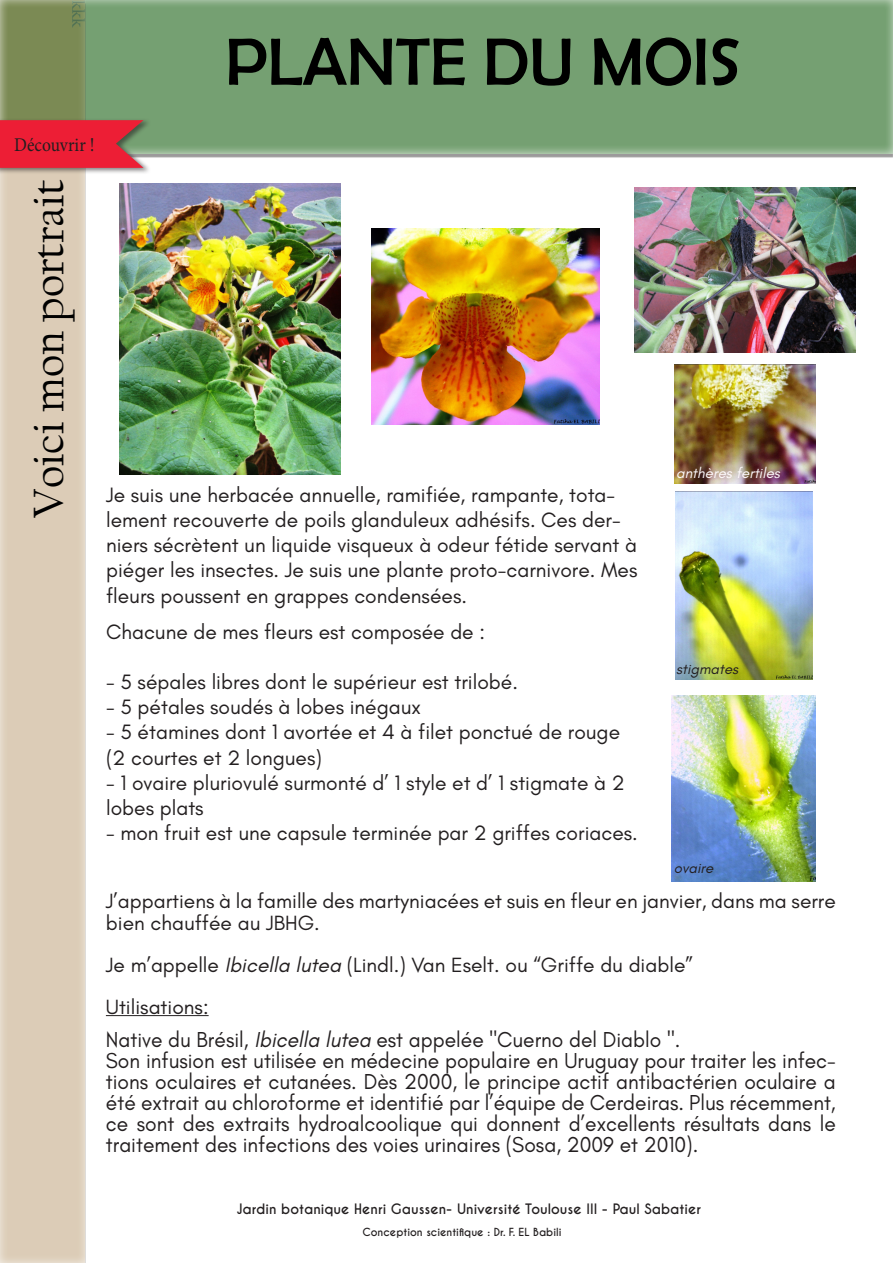
<style>
.page{position:relative;width:893px;height:1263px;background:#fff}
.page>*{position:absolute;margin:0;border:0;box-sizing:border-box;transform-origin:0 0}
.t1{font:67.5px "Berlin Sans FB";color:#000}
.t2{font:45px "Californian FB";color:#000}
.t3{font:22.05px/21px "Glacial Indifference";color:#231f20;scale:.95 1}
.t4{font:21.15px/25.2px "Glacial Indifference";color:#231f20}
.t5{font:21px/21px "Glacial Indifference";color:#231f20}
.t6{font:19.5px "Minion Pro";color:#231f20;scale:.9 1}
.t7{font:italic 15px "Glacial Indifference";color:#fefafc}
.t8{font:italic 15px "Glacial Indifference";color:#231f20}
.t9{font:700 13.5px "Caviar Dreams";color:#231f20}
.t10{font:700 10.5px "Caviar Dreams";color:#231f20}
.s1{font-style:italic}
</style>
<div class="page">
<div style="left:0;top:0;width:893px;height:155px;background:#fff;opacity:.75"></div>
<div style="left:0;top:0;width:90px;height:1263px;background:#fff;opacity:.75"></div>
<div style="left:0;top:118px;width:151px;height:56px;background:#231f20;opacity:.56"></div>
<svg style="left:0;top:120px;width:144px;height:48px;background:#e02a3b"></svg>
<img style="left:119px;top:184px;width:221px;height:290px">
<img style="left:371px;top:228px;width:229px;height:196px">
<img style="left:672px;top:695px;width:143px;height:186px">
<hr style="left:106px;top:1015px;width:103px;height:1px;background:#231f20">
<img style="left:634px;top:187px;width:221px;height:166px">
<img style="left:675px;top:492px;width:138px;height:188px">
<img style="left:674px;top:365px;width:141px;height:118px">
<h1 class="t1" style="left:226px;top:24px;width:516px">PLANTE DU MOIS</h1>
<p class="t6" style="left:14px;top:131px;width:91px">Découvrir !</p>
<h2 class="t2" style="left:24px;top:518px;width:341px;rotate:-90deg">Voici mon portrait</h2>
<p class="t4" style="left:106px;top:482px;width:533px">Je suis une herbacée annuelle, ramifiée, rampante, tota&shy;lement recouverte de poils glanduleux adhésifs. Ces der&shy;niers sécrètent un liquide visqueux à odeur fétide servant à piéger les insectes. Je suis une plante proto-carnivore. Mes fleurs poussent en grappes condensées.</p>
<p class="t4" style="left:106px;top:619px;width:380px">Chacune de mes fleurs est composée de :</p>
<p class="t4" style="left:106px;top:670px;width:413px">- 5 sépales libres dont le supérieur est trilobé.</p>
<p class="t4" style="left:106px;top:695px;width:316px">- 5 pétales soudés à lobes inégaux</p>
<p class="t4" style="left:106px;top:720px;width:516px">- 5 étamines dont 1 avortée et 4 à filet ponctué de rouge (2 courtes et 2 longues)</p>
<p class="t4" style="left:106px;top:770px;width:520px">- 1 ovaire pluriovulé surmonté d’ 1 style et d’ 1 stigmate à 2 lobes plats</p>
<p class="t4" style="left:106px;top:821px;width:533px">- mon fruit est une capsule terminée par 2 griffes coriaces.</p>
<p class="t7" style="left:676px;top:465px;width:105px">anthères fertiles</p>
<p class="t8" style="left:676px;top:660px;width:64px">stigmates</p>
<p class="t8" style="left:674px;top:860px;width:41px">ovaire</p>
<p class="t5" style="left:106px;top:891px;width:731px">J’appartiens à la famille des martyniacées et suis en fleur en janvier, dans ma serre bien chauffée au JBHG.</p>
<p class="t5" style="left:106px;top:944px;width:589px;line-height:42px">Je m’appelle <span class="s1">Ibicella lutea</span> (Lindl.) Van Eselt. ou “Griffe du diable”<br>Utilisations:</p>
<p class="t3" style="left:106px;top:1029px;width:770px">Native du Brésil, <span class="s1">Ibicella lutea</span> est appelée "Cuerno del Diablo ".<br>Son infusion est utilisée en médecine populaire en Uruguay pour traiter les infec&shy;tions oculaires et cutanées. Dès 2000, le principe actif antibactérien oculaire a été extrait au chloroforme et identifié par l’équipe de Cerdeiras. Plus récemment, ce sont des extraits hydroalcoolique qui donnent d’excellents résultats dans le traitement des infections des voies urinaires (Sosa, 2009 et 2010).</p>
<p class="t9" style="left:236px;top:1201px;width:466px">Jardin botanique Henri Gaussen- Université Toulouse III - Paul Sabatier</p>
<p class="t10" style="left:362px;top:1225px;width:201px">Conception scientifique : Dr. F. EL Babili</p>
</div>
